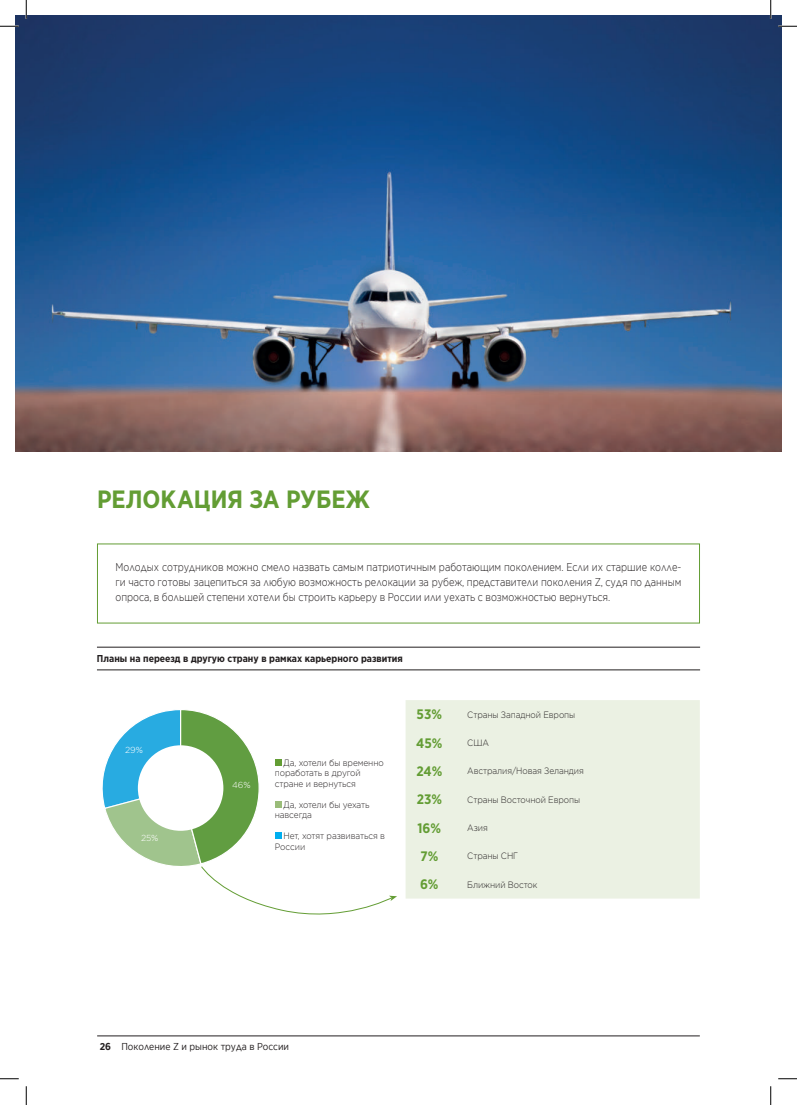
<style>
.page{position:relative;width:797px;height:1105px;background:#fff}
.page>*{position:absolute;margin:0;border:0;box-sizing:border-box;transform-origin:0 0}
.t1{font:700 25px "Gotham Pro Narrow";letter-spacing:-.005em;color:#639d34}
.t2{font:700 13.75px "Gotham Pro Narrow";color:#639d34}
.t3{font:300 11.25px/15px "Gotham Narrow";color:#231f20;text-align:justify;scale:.95 1}
.t4{font:700 10px "Gotham Pro Narrow";color:#231f20}
.t5{font:10px "Gotham Narrow";color:#231f20}
.t6{font:300 9.12px/10.5px "Gotham Pro";letter-spacing:-.01em;color:#231f20;scale:.9 1}
.t7{font:300 8.75px "Gotham Pro";color:#fff}
.s1{font-weight:700}
</style>
<div class="page">
<hr style="left:97px;top:1035px;width:602px;height:1px;background:#231f20">
<hr style="left:97px;top:647px;width:603px;height:1px;background:#231f20">
<hr style="left:97px;top:669px;width:603px;height:1px;background:#231f20">
<svg style="left:102px;top:710px;width:295px;height:205px"></svg>
<div style="left:405px;top:700px;width:294px;height:198px;background:#ebf1e3"></div>
<img style="left:16px;top:16px;width:765px;height:435px">
<svg style="left:0;top:25px;width:19px;height:2px"></svg>
<svg style="left:778px;top:25px;width:19px;height:2px"></svg>
<svg style="left:0;top:1078px;width:19px;height:1px"></svg>
<svg style="left:778px;top:1078px;width:19px;height:1px"></svg>
<svg style="left:25px;top:0;width:2px;height:19px"></svg>
<svg style="left:25px;top:1086px;width:2px;height:19px"></svg>
<svg style="left:770px;top:0;width:1px;height:19px"></svg>
<svg style="left:770px;top:1086px;width:1px;height:19px"></svg>
<h1 class="t1" style="left:97px;top:485px;width:274px">РЕЛОКАЦИЯ ЗА РУБЕЖ</h1>
<p class="t3" style="left:115px;top:559px;width:597px">Молодых сотрудников можно смело назвать самым патриотичным работающим поколением. Если их старшие колле&shy;ги часто готовы зацепиться за любую возможность релокации за рубеж, представители поколения Z, судя по данным опроса, в большей степени хотели бы строить карьеру в России или уехать с возможностью вернуться.</p>
<p class="t4" style="left:97px;top:653px;width:307px">Планы на переезд в другую страну в рамках карьерного развития</p>
<p class="t7" style="left:125px;top:745px;width:19px">29%</p>
<p class="t7" style="left:141px;top:833px;width:19px">25%</p>
<p class="t7" style="left:232px;top:780px;width:20px">46%</p>
<p class="t6" style="left:275px;top:757px;width:123px;text-indent:9px">Да, хотели бы временно поработать в другой стране и вернуться</p>
<p class="t6" style="left:275px;top:799px;width:107px;text-indent:9px">Да, хотели бы уехать навсегда</p>
<p class="t6" style="left:275px;top:831px;width:124px;text-indent:9px">Нет, хотят развиваться в<br>России</p>
<p class="t2" style="left:416px;top:706px;width:27px">53%</p>
<p class="t6" style="left:467px;top:709px;width:121px">Страны Западной Европы</p>
<p class="t2" style="left:416px;top:735px;width:28px">45%</p>
<p class="t6" style="left:467px;top:737px;width:26px">США</p>
<p class="t2" style="left:416px;top:763px;width:27px">24%</p>
<p class="t6" style="left:467px;top:766px;width:131px">Австралия/Новая Зеландия</p>
<p class="t2" style="left:417px;top:791px;width:27px">23%</p>
<p class="t6" style="left:467px;top:794px;width:127px">Страны Восточной Европы</p>
<p class="t2" style="left:417px;top:820px;width:25px">16%</p>
<p class="t6" style="left:467px;top:822px;width:24px">Азия</p>
<p class="t2" style="left:420px;top:848px;width:19px">7%</p>
<p class="t6" style="left:467px;top:851px;width:58px">Страны СНГ</p>
<p class="t2" style="left:420px;top:877px;width:20px">6%</p>
<p class="t6" style="left:467px;top:879px;width:79px">Ближний Восток</p>
<p class="t5" style="left:100px;top:1041px;width:191px"><span class="s1">26</span> Поколение Z и рынок труда в России</p>
</div>
